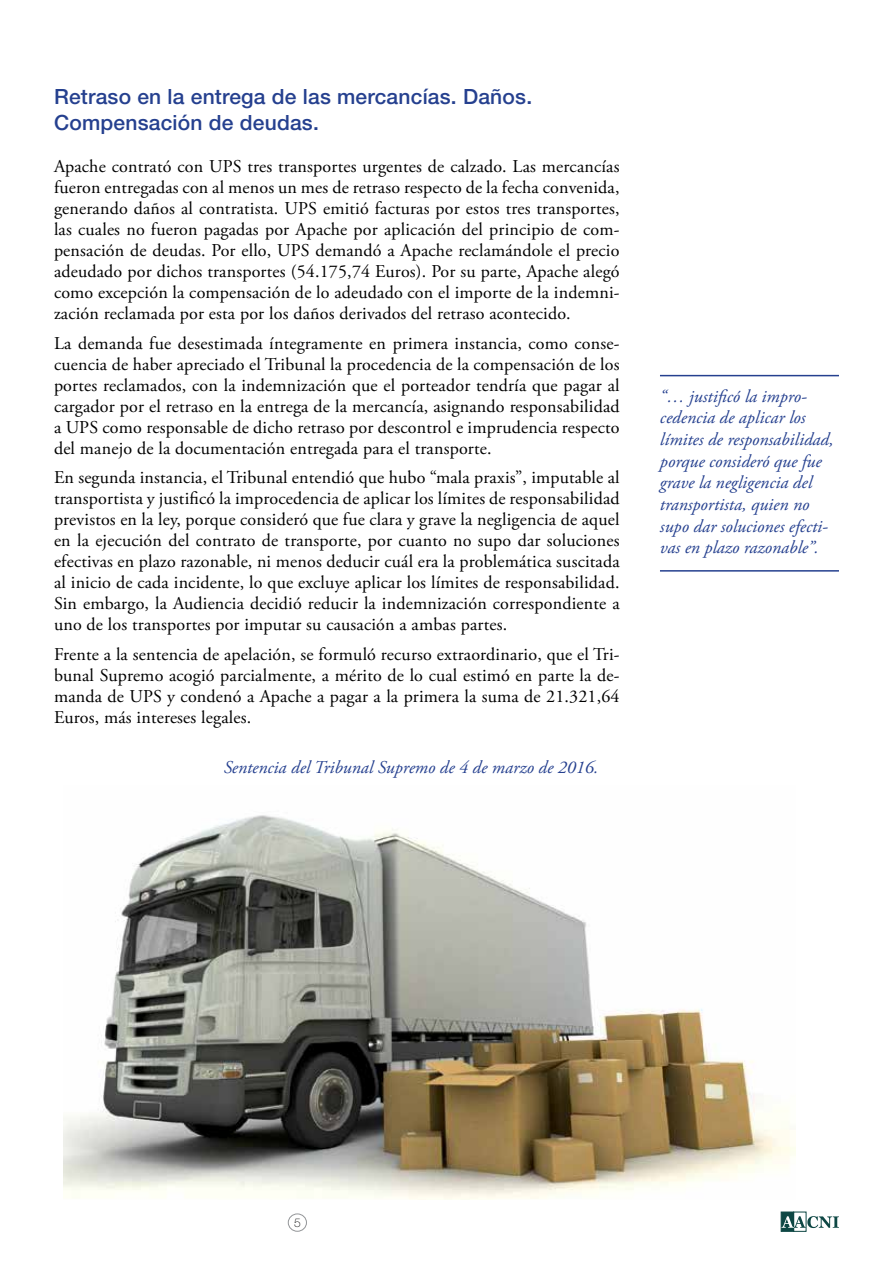
<style>
.page{position:relative;width:893px;height:1263px;background:#fff}
.page>*{position:absolute;margin:0;border:0;box-sizing:border-box;transform-origin:0 0}
.t1{font:500 21px/25.2px "Helvetica Neue LT Std";letter-spacing:.01em;color:#25408f}
.t2{font:18px/21px "Adobe Garamond Pro";letter-spacing:.01em;color:#000;text-align:justify}
.t3{font:italic 18px/21.6px "Adobe Garamond Pro";color:#25408f}
.t4{font:100 12px "Helvetica Neue LT Std";color:#000}
</style>
<div class="page">
<div style="left:781px;top:1212px;width:13px;height:19px;background:#0e4744"></div>
<svg style="left:781px;top:1216px;width:58px;height:12px"></svg>
<div style="left:288px;top:1214px;width:19px;height:17px;border:1px solid #939598;border-radius:50%"></div>
<hr style="left:660px;top:375px;width:179px;height:1px;background:#25408f">
<hr style="left:660px;top:570px;width:179px;height:2px;background:#25408f">
<img style="left:64px;top:815px;width:731px;height:385px">
<p class="t1" style="left:54px;top:84px;width:480px">Retraso en la entrega de las mercancías. Daños.<br>Compensación de deudas.</p>
<p class="t2" style="left:54px;top:156px;width:567px">Apache contrató con UPS tres transportes urgentes de calzado. Las mercancías fueron entregadas con al menos un mes de retraso respecto de la fecha convenida, generando daños al contratista. UPS emitió facturas por estos tres transportes, las cuales no fueron pagadas por Apache por aplicación del principio de com&shy;pensación de deudas. Por ello, UPS demandó a Apache reclamándole el precio adeudado por dichos transportes (54.175,74 Euros). Por su parte, Apache alegó como excepción la compensación de lo adeudado con el importe de la indemni&shy;zación reclamada por esta por los daños derivados del retraso acontecido.</p>
<p class="t2" style="left:54px;top:333px;width:567px">La demanda fue desestimada íntegramente en primera instancia, como conse&shy;cuencia de haber apreciado el Tribunal la procedencia de la compensación de los portes reclamados, con la indemnización que el porteador tendría que pagar al cargador por el retraso en la entrega de la mercancía, asignando responsabilidad a UPS como responsable de dicho retraso por descontrol e imprudencia respecto del manejo de la documentación entregada para el transporte.</p>
<p class="t2" style="left:54px;top:468px;width:567px">En segunda instancia, el Tribunal entendió que hubo “mala praxis”, imputable al transportista y justificó la improcedencia de aplicar los límites de responsabilidad previstos en la ley, porque consideró que fue clara y grave la negligencia de aquel en la ejecución del contrato de transporte, por cuanto no supo dar soluciones efectivas en plazo razonable, ni menos deducir cuál era la problemática suscitada al inicio de cada incidente, lo que excluye aplicar los límites de responsabilidad.<br>Sin embargo, la Audiencia decidió reducir la indemnización correspondiente a uno de los transportes por imputar su causación a ambas partes.</p>
<p class="t2" style="left:54px;top:644px;width:567px">Frente a la sentencia de apelación, se formuló recurso extraordinario, que el Tri&shy;bunal Supremo acogió parcialmente, a mérito de lo cual estimó en parte la de&shy;manda de UPS y condenó a Apache a pagar a la primera la suma de 21.321,64<br>Euros, más intereses legales.</p>
<p class="t3" style="left:224px;top:757px;width:376px">Sentencia del Tribunal Supremo de 4 de marzo de 2016.</p>
<p class="t3" style="left:660px;top:386px;width:175px">“… justificó la impro&shy;cedencia de aplicar los límites de responsabilidad, porque consideró que fue grave la negligencia del transportista, quien no supo dar soluciones efecti&shy;vas en plazo razonable”.</p>
<p class="t4" style="left:294px;top:1216px;width:8px">5</p>
</div>
